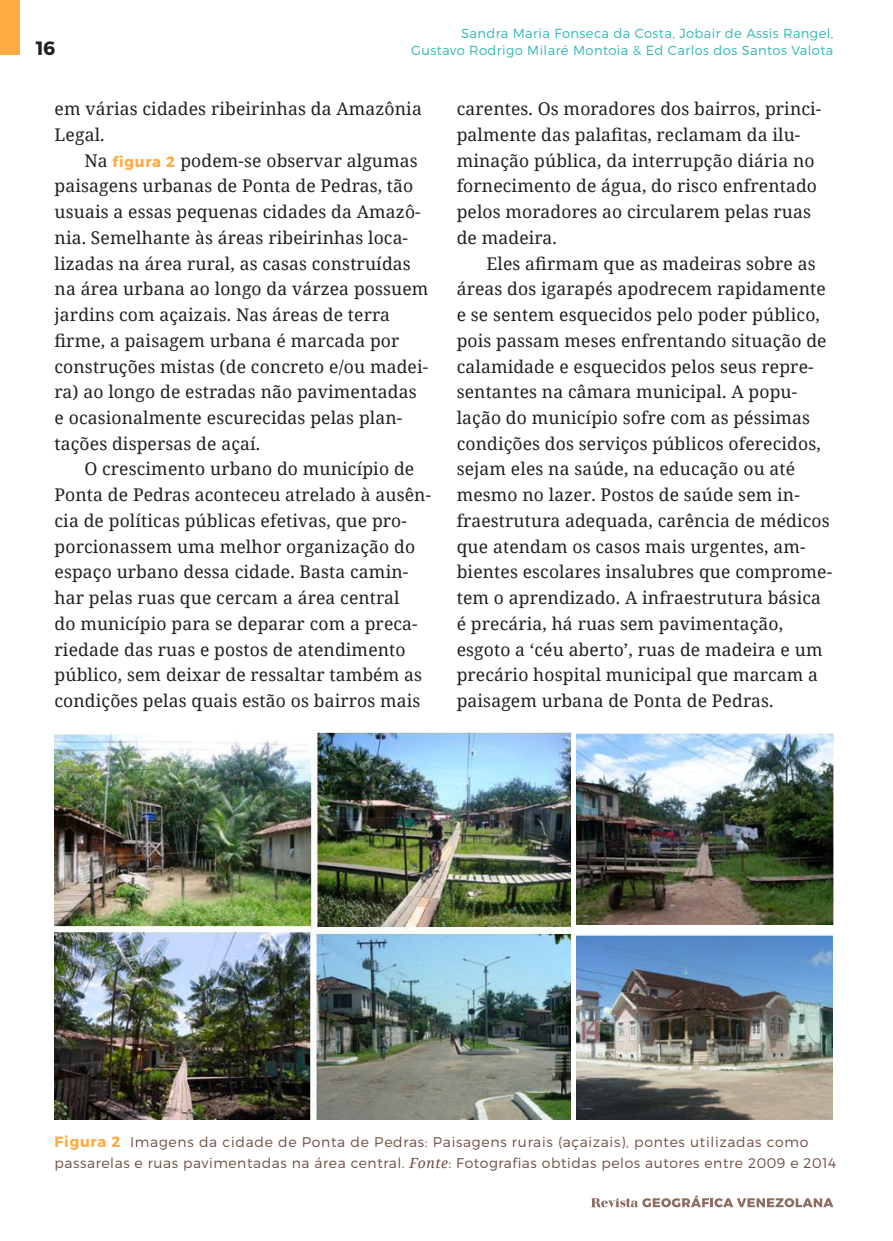
<style>
.page{position:relative;width:893px;height:1241px;background:#fff}
.page>*{position:absolute;margin:0;border:0;box-sizing:border-box;transform-origin:0 0}
.t1{font:700 19.25px "Montserrat";color:#231f20}
.t2{font:17.5px/25.7px "Noto Serif";letter-spacing:.01em;color:#231f20}
.t3{font:300 14px/21px "Montserrat";letter-spacing:.04em;color:#6d4c41}
.t4{font:300 13.12px "Montserrat";letter-spacing:.03em;color:#2fb6b0}
.s1{font-family:"Montserrat";font-weight:700;font-size:14.88px;color:#ffab40}
.s2{font-weight:700;font-size:14.88px;color:#ffab40}
.s3{font-family:"Noto Serif";font-weight:400;font-style:italic}
</style>
<div class="page">
<div style="left:0;top:0;width:20px;height:55px;background:#ffab40"></div>
<svg style="left:591px;top:1195px;width:242px;height:12px"></svg>
<img style="left:576px;top:733px;width:258px;height:191px">
<img style="left:55px;top:732px;width:515px;height:387px">
<img style="left:576px;top:935px;width:257px;height:184px">
<p class="t4" style="left:461px;top:25px;width:374px">Sandra Maria Fonseca da Costa, Jobair de Assis Rangel,</p>
<p class="t1" style="left:36px;top:36px;width:21px">16</p>
<p class="t4" style="left:411px;top:42px;width:424px">Gustavo Rodrigo Milaré Montoia &amp; Ed Carlos dos Santos Valota</p>
<p class="t2" style="left:55px;top:95px;width:369px">em várias cidades ribeirinhas da Amazônia<br>Legal.</p>
<p class="t2" style="left:55px;top:147px;width:375px;text-indent:30px">Na <span class="s1">figura 2</span> podem-se observar algumas paisagens urbanas de Ponta de Pedras, tão usuais a essas pequenas cidades da Amazô&shy;nia. Semelhante às áreas ribeirinhas loca&shy;lizadas na área rural, as casas construídas na área urbana ao longo da várzea possuem jardins com açaizais. Nas áreas de terra firme, a paisagem urbana é marcada por construções mistas (de concreto e/ou madei&shy;ra) ao longo de estradas não pavimentadas e ocasionalmente escurecidas pelas plan&shy;tações dispersas de açaí.</p>
<p class="t2" style="left:55px;top:455px;width:378px;text-indent:30px">O crescimento urbano do município de Ponta de Pedras aconteceu atrelado à ausên&shy;cia de políticas públicas efetivas, que pro&shy;porcionassem uma melhor organização do espaço urbano dessa cidade. Basta camin&shy;har pelas ruas que cercam a área central<br>do município para se deparar com a preca&shy;riedade das ruas e postos de atendimento público, sem deixar de ressaltar também as condições pelas quais estão os bairros mais</p>
<p class="t2" style="left:457px;top:95px;width:366px">carentes. Os moradores dos bairros, princi&shy;palmente das palafitas, reclamam da ilu&shy;minação pública, da interrupção diária no fornecimento de água, do risco enfrentado pelos moradores ao circularem pelas ruas de madeira.</p>
<p class="t2" style="left:457px;top:250px;width:377px;text-indent:30px">Eles afirmam que as madeiras sobre as áreas dos igarapés apodrecem rapidamente e se sentem esquecidos pelo poder público, pois passam meses enfrentando situação de calamidade e esquecidos pelos seus repre&shy;sentantes na câmara municipal. A popu&shy;lação do município sofre com as péssimas condições dos serviços públicos oferecidos, sejam eles na saúde, na educação ou até mesmo no lazer. Postos de saúde sem in&shy;fraestrutura adequada, carência de médicos que atendam os casos mais urgentes, am&shy;bientes escolares insalubres que comprome&shy;tem o aprendizado. A infraestrutura básica é precária, há ruas sem pavimentação, esgoto a ‘céu aberto’, ruas de madeira e um precário hospital municipal que marcam a paisagem urbana de Ponta de Pedras.</p>
<p class="t3" style="left:55px;top:1131px;width:783px"><span class="s2">Figura 2</span> Imagens da cidade de Ponta de Pedras: Paisagens rurais (açaizais), pontes utilizadas como passarelas e ruas pavimentadas na área central. <span class="s3">Fonte</span>: Fotografias obtidas pelos autores entre 2009 e 2014</p>
</div>
